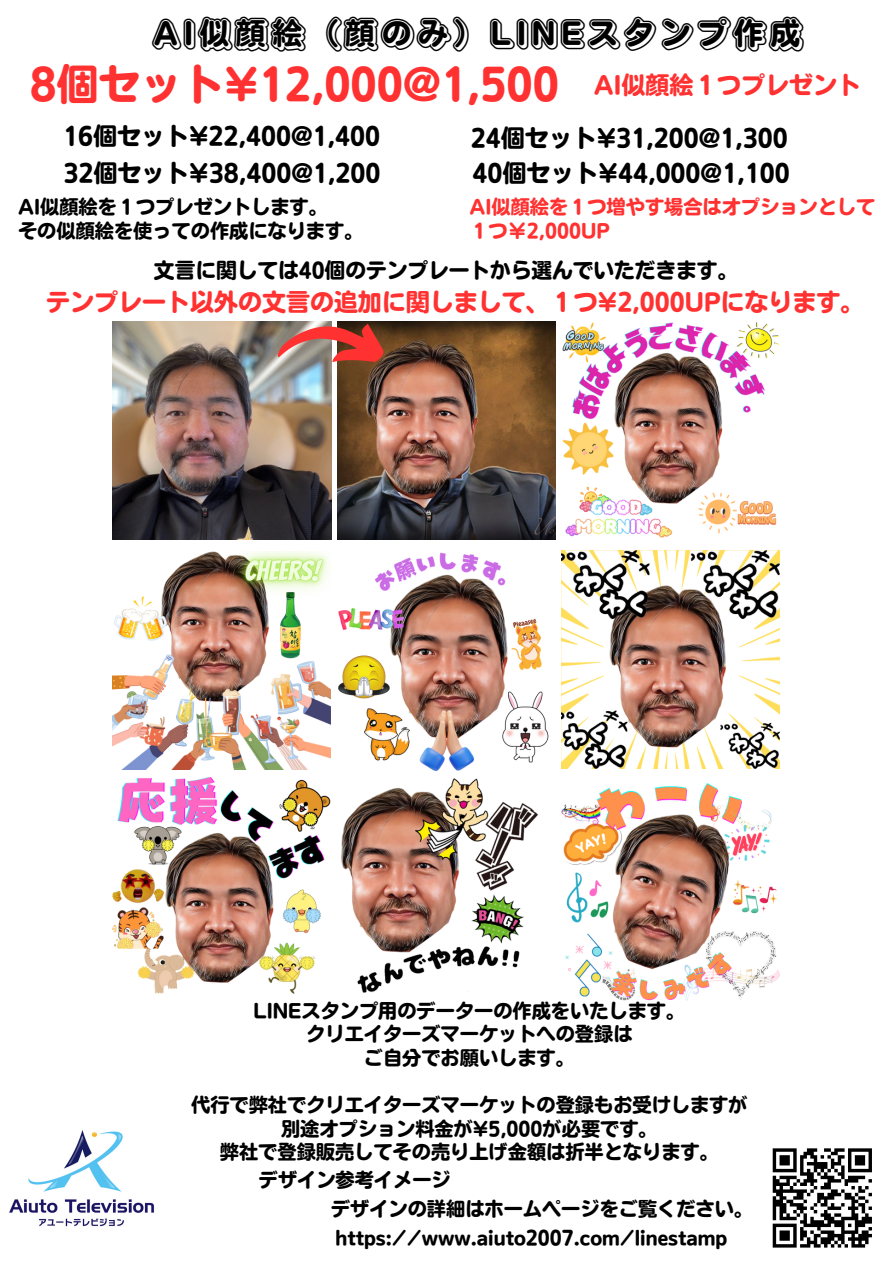
<style>
.page{position:relative;width:893px;height:1264px;background:#fff}
.page>*{position:absolute;margin:0;border:0;box-sizing:border-box;transform-origin:0 0}
.t1{font:42px "Nud Motoya Maru Std W6";color:#ff3131}
.t2{font:36.45px "Mty Sousyoku Em Mr Jis W6";color:#000}
.t3{font:24px "Nud Motoya Maru Std W6";color:#000}
.t4{font:24px "Nud Motoya Maru Std W6";color:#ff3131}
.t5{font:20.7px "Nud Motoya Maru Std W6";color:#000}
.t6{font:19.2px "Nud Motoya Maru Std W6";color:#000}
.t7{font:19.2px "Nud Motoya Maru Std W6";color:#ff3131}
</style>
<div class="page">
<img style="left:113px;top:321px;width:218px;height:218px">
<img style="left:337px;top:321px;width:218px;height:218px">
<img style="left:562px;top:322px;width:217px;height:216px">
<img style="left:113px;top:551px;width:218px;height:218px">
<img style="left:338px;top:553px;width:211px;height:218px">
<img style="left:561px;top:550px;width:218px;height:218px">
<img style="left:113px;top:777px;width:218px;height:216px">
<img style="left:341px;top:778px;width:198px;height:215px">
<img style="left:561px;top:783px;width:218px;height:217px">
<svg style="left:772px;top:1148px;width:100px;height:100px"></svg>
<svg style="left:277px;top:324px;width:107px;height:38px;background:#bd5d55"></svg>
<img style="left:9px;top:1130px;width:146px;height:97px">
<p class="t2" style="left:151px;top:15px;width:654px">AI似顔絵（顔のみ）LINEスタンプ作成</p>
<p class="t1" style="left:30px;top:63px;width:530px">8個セット¥12,000@1,500</p>
<p class="t3" style="left:63px;top:124px;width:318px">16個セット¥22,400@1,400</p>
<p class="t3" style="left:471px;top:126px;width:318px">24個セット¥31,200@1,300</p>
<p class="t3" style="left:63px;top:161px;width:318px">32個セット¥38,400@1,200</p>
<p class="t3" style="left:472px;top:161px;width:318px">40個セット¥44,000@1,100</p>
<p class="t6" style="left:18px;top:197px;width:311px">AI似顔絵を１つプレゼントします。</p>
<p class="t6" style="left:18px;top:221px;width:347px">その似顔絵を使っての作成になります。</p>
<p class="t4" style="left:593px;top:73px;width:269px">AI似顔絵１つプレゼント</p>
<p class="t7" style="left:469px;top:197px;width:407px">AI似顔絵を１つ増やす場合はオプションとして</p>
<p class="t7" style="left:469px;top:221px;width:142px">１つ￥2,000UP</p>
<p class="t5" style="left:154px;top:260px;width:585px">文言に関しては40個のテンプレートから選んでいただきます。</p>
<p class="t4" style="left:46px;top:290px;width:819px">テンプレート以外の文言の追加に関しまして、１つ¥2,000UPになります。</p>
<p class="t6" style="left:253px;top:1000px;width:433px">LINEスタンプ用のデーターの作成をいたします。</p>
<p class="t6" style="left:306px;top:1024px;width:328px">クリエイターズマーケットへの登録は</p>
<p class="t6" style="left:364px;top:1047px;width:212px">ご自分でお願いします。</p>
<p class="t6" style="left:191px;top:1095px;width:558px">代行で弊社でクリエイターズマーケットの登録もお受けしますが</p>
<p class="t6" style="left:281px;top:1118px;width:378px">別途オプション料金が¥5,000が必要です。</p>
<p class="t6" style="left:220px;top:1142px;width:500px">弊社で登録販売してその売り上げ金額は折半となります。</p>
<p class="t6" style="left:259px;top:1170px;width:193px">デザイン参考イメージ</p>
<p class="t6" style="left:331px;top:1198px;width:423px">デザインの詳細はホームページをご覧ください。</p>
<p class="t6" style="left:335px;top:1227px;width:393px">https://www.aiuto2007.com/linestamp</p>
</div>
